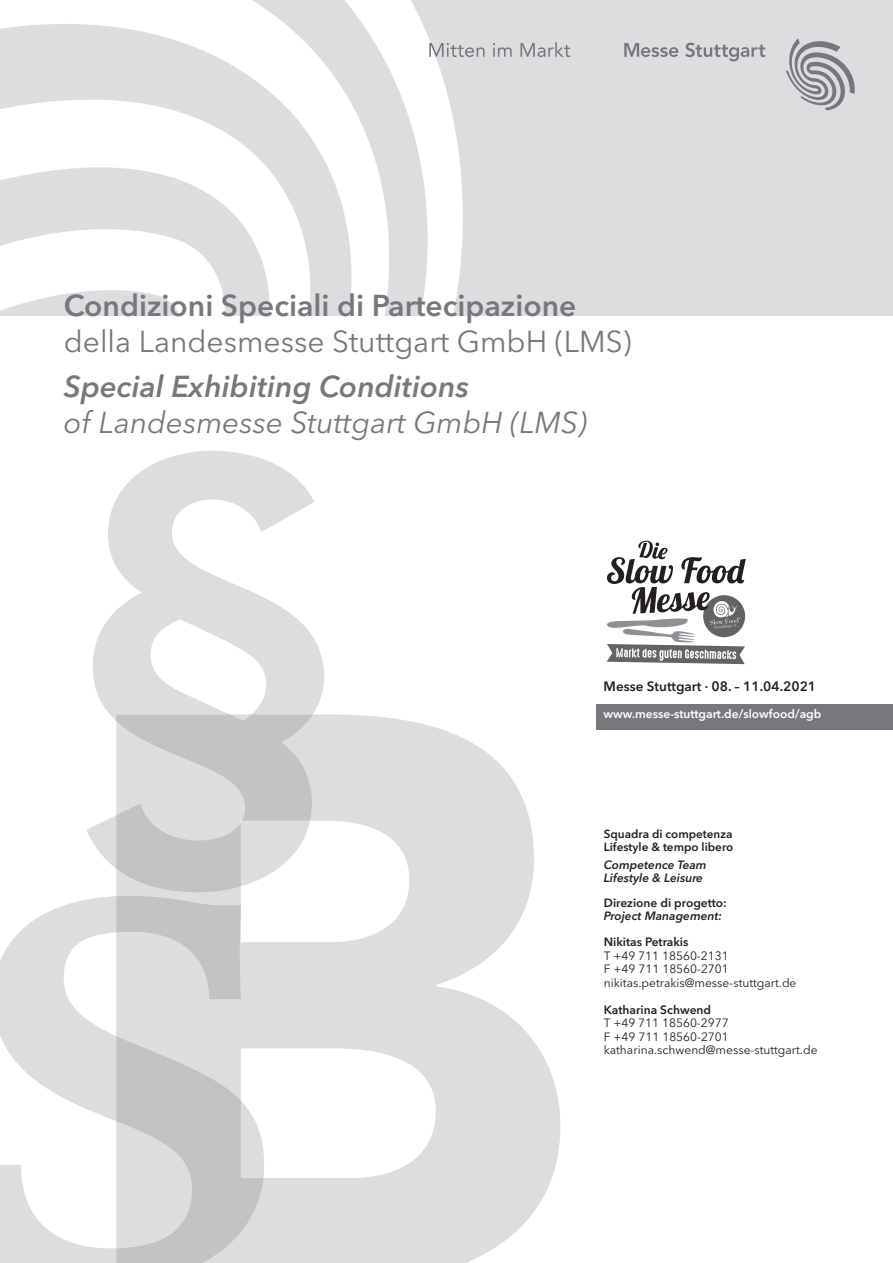
<style>
.page{position:relative;width:893px;height:1263px;background:#fff}
.page>*{position:absolute;margin:0;border:0;box-sizing:border-box;transform-origin:0 0}
.t1{font:600 30px "Avenir Next LT Pro";color:#76787b}
.t2{font:30px "Avenir Next LT Pro";color:#76787b}
.t3{font:italic 30px "Avenir Next LT Pro";color:#76787b}
.t4{font:italic 600 30px "Avenir Next LT Pro";color:#76787b}
.t5{font:600 13.5px "Avenir Next LT Pro";color:#231f20}
.t6{font:12px/13.5px "Avenir Next LT Pro";color:#231f20}
.t7{font:600 12px "Avenir Next LT Pro";color:#231f20}
.t8{font:italic 600 12px/12.8px "Avenir Next LT Pro";color:#231f20}
.t9{font:600 12px "Avenir Next LT Pro";color:#fff}
.t10{font:600 11.7px/12.8px "Avenir Next LT Pro";color:#231f20}
</style>
<div class="page">
<svg style="left:116px;top:714px;width:444px;height:549px;fill:#dcdddf"></svg>
<svg style="left:0;top:896px;width:264px;height:367px"></svg>
<svg style="left:116px;top:896px;width:147px;height:367px;background:#d1d2d4"></svg>
<div style="left:0;top:0;width:893px;height:316px;background:#dcdddf"></div>
<svg style="left:0;top:0;width:463px;height:316px;fill:#fff"></svg>
<svg style="left:685px;top:43px;width:80px;height:18px"></svg>
<svg style="left:786px;top:38px;width:69px;height:72px"></svg>
<svg style="left:624px;top:43px;width:54px;height:14px"></svg>
<svg style="left:493px;top:43px;width:19px;height:14px"></svg>
<svg style="left:520px;top:42px;width:50px;height:15px"></svg>
<svg style="left:429px;top:43px;width:56px;height:14px"></svg>
<svg style="left:86px;top:451px;width:238px;height:435px;fill:#dfe0e2"></svg>
<svg style="left:116px;top:714px;width:197px;height:178px;background:#d0d0d2"></svg>
<div style="left:596px;top:704px;width:297px;height:26px;background:#76787b"></div>
<svg style="left:607px;top:541px;width:139px;height:123px"></svg>
<h1 class="t1" style="left:64px;top:287px;width:514px">Condizioni Speciali di Partecipazione</h1>
<h1 class="t2" style="left:64px;top:323px;width:569px">della Landesmesse Stuttgart GmbH (LMS)</h1>
<h1 class="t4" style="left:64px;top:368px;width:407px">Special Exhibiting Conditions</h1>
<h1 class="t3" style="left:64px;top:404px;width:525px">of Landesmesse Stuttgart GmbH (LMS)</h1>
<p class="t5" style="left:604px;top:678px;width:214px">Messe Stuttgart · 08. – 11.04.2021</p>
<p class="t9" style="left:604px;top:706px;width:219px">www.messe-stuttgart.de/slowfood/agb</p>
<p class="t10" style="left:604px;top:827px;width:131px">Squadra di competenza<br>Lifestyle &amp; tempo libero</p>
<p class="t8" style="left:604px;top:858px;width:104px">Competence Team<br>Lifestyle &amp; Leisure</p>
<p class="t7" style="left:604px;top:896px;width:124px">Direzione di progetto:</p>
<p class="t8" style="left:604px;top:909px;width:120px">Project Management:</p>
<p class="t7" style="left:604px;top:935px;width:86px">Nikitas Petrakis</p>
<p class="t6" style="left:604px;top:949px;width:194px">T +49 711 18560-2131<br>F +49 711 18560-2701 nikitas.petrakis@messe-stuttgart.de</p>
<p class="t7" style="left:604px;top:1002px;width:109px">Katharina Schwend</p>
<p class="t6" style="left:604px;top:1016px;width:215px">T +49 711 18560-2977<br>F +49 711 18560-2701 katharina.schwend@messe-stuttgart.de</p>
</div>
